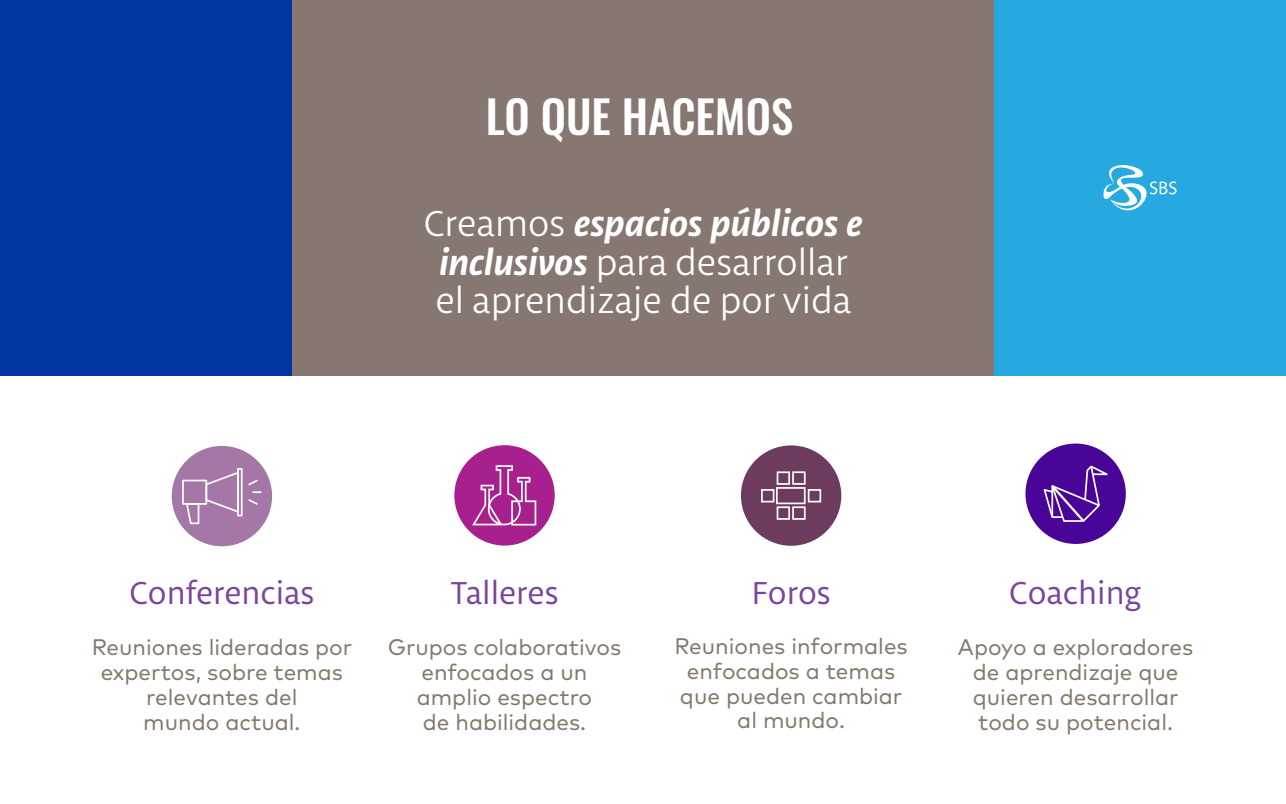
<style>
.page{position:relative;width:1286px;height:804px;background:#fff}
.page>*{position:absolute;margin:0;border:0;box-sizing:border-box;transform-origin:0 0}
.t1{font:500 45px "Oswald";color:#fff}
.t2{font:38.25px/38.2px "Libertad";color:#fff;text-align:center}
.t3{font:33.75px "Libertad";color:#7a44a1}
.t4{font:22.5px/24.8px "Mark Pro";color:#84796b;text-align:center}
.s1{font-weight:700;font-style:italic}
</style>
<div class="page">
<div style="left:454px;top:445px;width:100px;height:100px;background:#a7208d;border-radius:50%"></div>
<svg style="left:472px;top:465px;width:65px;height:61px"></svg>
<div style="left:741px;top:445px;width:100px;height:100px;background:#6c3b5d;border-radius:50%"></div>
<div style="left:792px;top:506px;width:13px;height:13px;border:2px solid #fff"></div>
<div style="left:776px;top:506px;width:14px;height:13px;border:2px solid #fff"></div>
<div style="left:792px;top:471px;width:13px;height:13px;border:2px solid #fff"></div>
<div style="left:776px;top:471px;width:14px;height:13px;border:2px solid #fff"></div>
<div style="left:761px;top:489px;width:13px;height:13px;border:2px solid #fff"></div>
<div style="left:776px;top:487px;width:29px;height:17px;border:2px solid #fff"></div>
<div style="left:807px;top:489px;width:14px;height:13px;border:2px solid #fff"></div>
<div style="left:1025px;top:443px;width:100px;height:100px;background:#490598;border-radius:50%"></div>
<svg style="left:1043px;top:465px;width:65px;height:57px"></svg>
<div style="left:172px;top:446px;width:100px;height:100px;background:#a477a6;border-radius:50%"></div>
<div style="left:182px;top:479px;width:25px;height:25px;border:2px solid #fff"></div>
<svg style="left:185px;top:472px;width:55px;height:53px"></svg>
<div style="left:237px;top:468px;width:5px;height:48px;border:2px solid #fff"></div>
<svg style="left:248px;top:479px;width:13px;height:26px"></svg>
<div style="left:292px;top:0;width:702px;height:375px;background:#867770"></div>
<div style="left:0;top:0;width:292px;height:375px;background:#0036a0"></div>
<div style="left:994px;top:0;width:291px;height:375px;background:#26a9e0"></div>
<svg style="left:1103px;top:165px;width:73px;height:46px"></svg>
<h1 class="t1" style="left:486px;top:77px;width:309px">LO QUE HACEMOS</h1>
<h2 class="t2" style="left:423px;top:204px;width:440px">Creamos <span class="s1">espacios públicos e inclusivos</span> para desarrollar el aprendizaje de por vida</h2>
<h3 class="t3" style="left:129px;top:571px;width:186px">Conferencias</h3>
<p class="t4" style="left:92px;top:633px;width:262px">Reuniones lideradas por expertos, sobre temas relevantes del<br>mundo actual.</p>
<h3 class="t3" style="left:451px;top:571px;width:109px">Talleres</h3>
<p class="t4" style="left:387px;top:633px;width:235px">Grupos colaborativos enfocados a un amplio espectro<br>de habilidades.</p>
<h3 class="t3" style="left:751px;top:571px;width:80px">Foros</h3>
<p class="t4" style="left:674px;top:631px;width:235px">Reuniones informales enfocados a temas que pueden cambiar al mundo.</p>
<h3 class="t3" style="left:1009px;top:571px;width:134px">Coaching</h3>
<p class="t4" style="left:957px;top:633px;width:237px">Apoyo a exploradores de aprendizaje que quieren desarrollar todo su potencial.</p>
</div>
